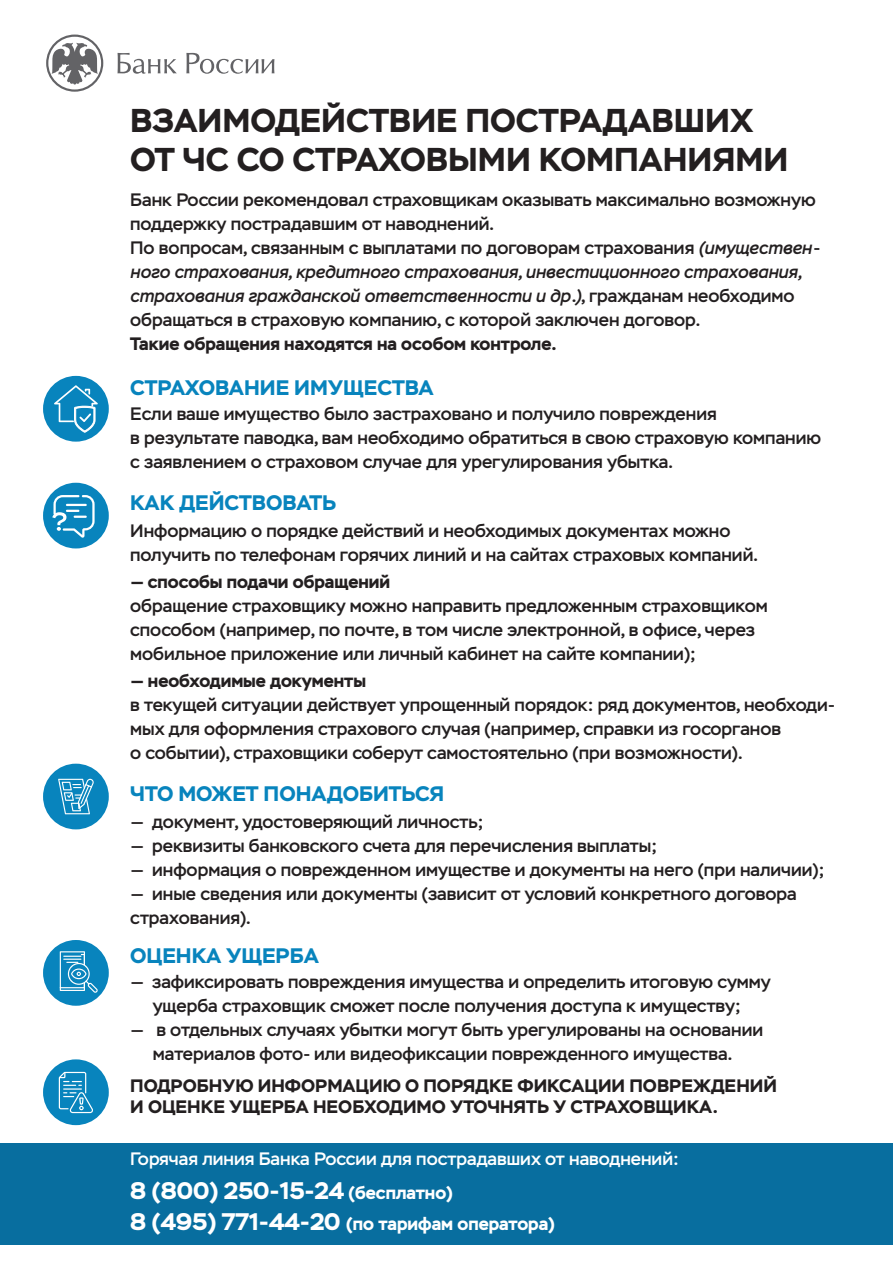
<style>
.page{position:relative;width:893px;height:1263px;background:#fff}
.page>*{position:absolute;margin:0;border:0;box-sizing:border-box;transform-origin:0 0}
.t1{font:700 33px/39px "Stem";color:#231f20}
.t2{font:700 24px "Stem";color:#fff}
.t3{font:700 21px "Stem";color:#0884bd}
.t4{font:500 18px/24px "Stem";color:#231f20}
.t5{font:700 18px/21px "Stem";color:#231f20}
.t6{font:500 18px "Stem";color:#fff}
.t7{font:700 18px "Stem";color:#fff}
.s1{font-style:italic}
.s2{font-size:18px}
.s3{font-size:24px}
</style>
<div class="page">
<div style="left:0;top:1143px;width:893px;height:102px;background:#086e9f"></div>
<svg style="left:46px;top:35px;width:57px;height:57px"></svg>
<svg style="left:118px;top:53px;width:59px;height:21px"></svg>
<svg style="left:186px;top:53px;width:88px;height:21px"></svg>
<div style="left:43px;top:376px;width:66px;height:66px;background:#0884bd;border-radius:50%"></div>
<svg style="left:54px;top:385px;width:44px;height:48px"></svg>
<div style="left:43px;top:483px;width:66px;height:65px;background:#0884bd;border-radius:50%"></div>
<div style="left:43px;top:764px;width:66px;height:65px;background:#0884bd;border-radius:50%"></div>
<div style="left:43px;top:940px;width:66px;height:66px;background:#0884bd;border-radius:50%"></div>
<div style="left:43px;top:1059px;width:66px;height:66px;background:#0884bd;border-radius:50%"></div>
<svg style="left:58px;top:779px;width:36px;height:35px"></svg>
<svg style="left:60px;top:951px;width:38px;height:42px"></svg>
<svg style="left:59px;top:1072px;width:34px;height:41px"></svg>
<svg style="left:52px;top:495px;width:43px;height:43px"></svg>
<h1 class="t1" style="left:130px;top:101px;width:660px">ВЗАИМОДЕЙСТВИЕ ПОСТРАДАВШИХ<br>ОТ ЧС СО СТРАХОВЫМИ КОМПАНИЯМИ</h1>
<p class="t4" style="left:130px;top:188px;width:691px">Банк России рекомендовал страховщикам оказывать максимально возможную поддержку пострадавшим от наводнений.<br>По вопросам, связанным с выплатами по договорам страхования <span class="s1">(имуществен&shy;ного страхования, кредитного страхования, инвестиционного страхования, страхования гражданской ответственности и др.)</span>, гражданам необходимо обращаться в страховую компанию, с которой заключен договор.</p>
<p class="t5" style="left:130px;top:333px;width:428px">Такие обращения находятся на особом контроле.</p>
<p class="t3" style="left:130px;top:374px;width:305px">СТРАХОВАНИЕ ИМУЩЕСТВА</p>
<p class="t4" style="left:130px;top:402px;width:692px">Если ваше имущество было застраховано и получило повреждения<br>в результате паводка, вам необходимо обратиться в свою страховую компанию с заявлением о страховом случае для урегулирования убытка.</p>
<p class="t3" style="left:130px;top:489px;width:207px">КАК ДЕЙСТВОВАТЬ</p>
<p class="t4" style="left:130px;top:519px;width:629px">Информацию о порядке действий и необходимых документах можно получить по телефонам горячих линий и на сайтах страховых компаний.</p>
<p class="t5" style="left:130px;top:571px;width:261px">— способы подачи обращений</p>
<p class="t4" style="left:130px;top:594px;width:639px">обращение страховщику можно направить предложенным страховщиком способом (например, по почте, в том числе электронной, в офисе, через мобильное приложение или личный кабинет на сайте компании);</p>
<p class="t5" style="left:130px;top:670px;width:237px">— необходимые документы</p>
<p class="t4" style="left:130px;top:693px;width:707px">в текущей ситуации действует упрощенный порядок: ряд документов, необходи&shy;мых для оформления страхового случая (например, справки из госорганов<br>о событии), страховщики соберут самостоятельно (при возможности).</p>
<p class="t3" style="left:130px;top:780px;width:315px">ЧТО МОЖЕТ ПОНАДОБИТЬСЯ</p>
<p class="t4" style="left:130px;top:810px;width:355px">— документ, удостоверяющий личность;</p>
<p class="t4" style="left:130px;top:834px;width:528px">— реквизиты банковского счета для перечисления выплаты;</p>
<p class="t4" style="left:130px;top:858px;width:696px">— информация о поврежденном имуществе и документы на него (при наличии);</p>
<p class="t4" style="left:130px;top:882px;width:668px">— иные сведения или документы (зависит от условий конкретного договора страхования).</p>
<p class="t3" style="left:130px;top:942px;width:190px">ОЦЕНКА УЩЕРБА</p>
<p class="t4" style="left:130px;top:970px;width:642px;text-align:center">— зафиксировать повреждения имущества и определить итоговую сумму ущерба страховщик сможет после получения доступа к имуществу;</p>
<p class="t4" style="left:130px;top:1018px;width:634px;text-align:center">— в отдельных случаях убытки могут быть урегулированы на основании материалов фото- или видеофиксации поврежденного имущества.</p>
<p class="t5" style="left:130px;top:1075px;width:648px">ПОДРОБНУЮ ИНФОРМАЦИЮ О ПОРЯДКЕ ФИКСАЦИИ ПОВРЕЖДЕНИЙ<br>И ОЦЕНКЕ УЩЕРБА НЕОБХОДИМО УТОЧНЯТЬ У СТРАХОВЩИКА.</p>
<p class="t6" style="left:130px;top:1147px;width:550px">Горячая линия Банка России для пострадавших от наводнений:</p>
<h2 class="t2" style="left:130px;top:1175px;width:324px">8 (800) 250-15-24 <span class="s2">(бесплатно)</span></h2>
<p class="t7" style="left:130px;top:1212px;width:426px"><span class="s3">8 (495) 771-44-20</span> (по тарифам оператора)</p>
</div>
